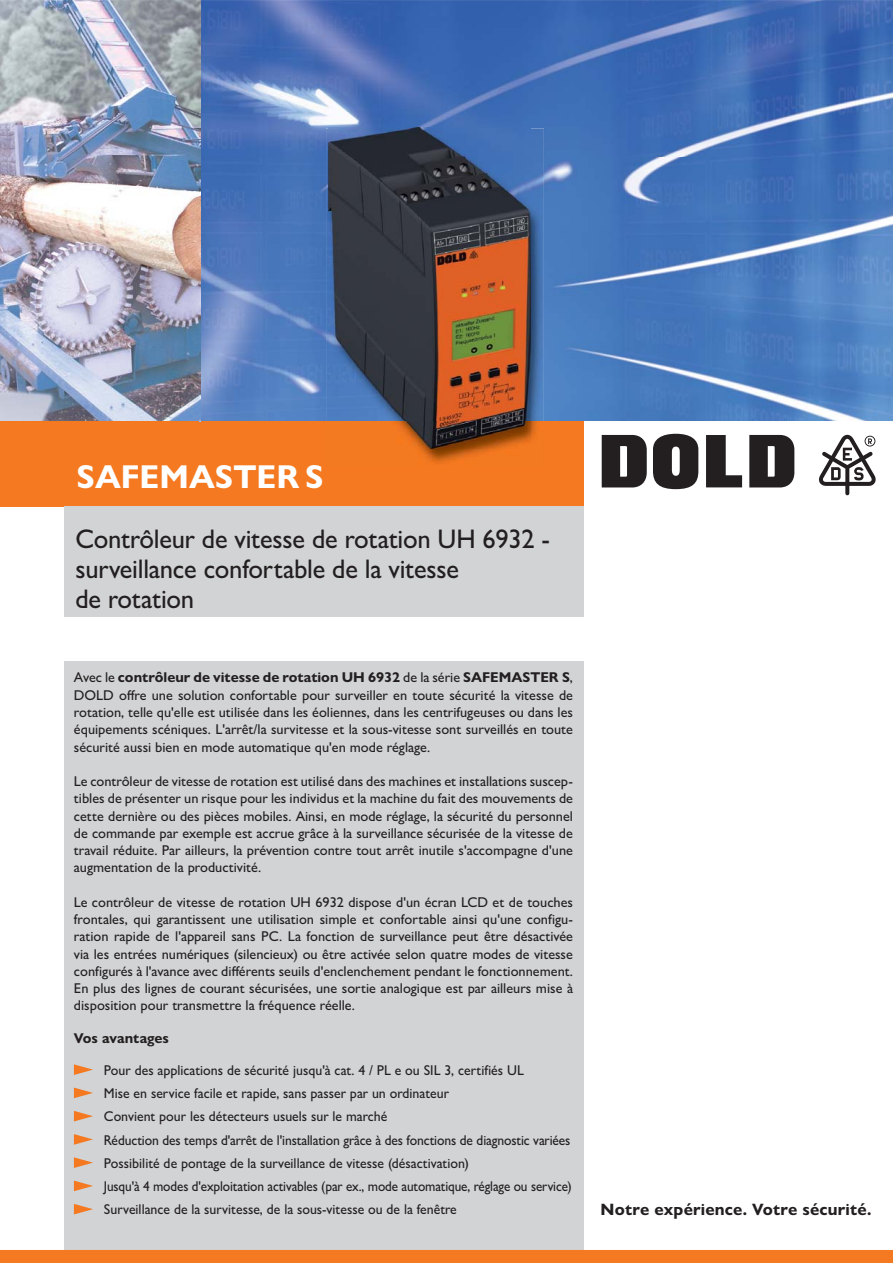
<style>
.page{position:relative;width:893px;height:1263px;background:#fff}
.page>*{position:absolute;margin:0;border:0;box-sizing:border-box;transform-origin:0 0}
.t1{font:700 33.3px "Gill Sans Nova";color:#fff}
.t2{font:500 27px/30px "Gill Sans Nova";letter-spacing:-.01em;color:#231f20}
.t3{font:700 16.5px "Gill Sans Nova";letter-spacing:.01em;color:#231f20}
.t4{font:500 14.25px/17.2px "Gill Sans Nova";color:#231f20;text-align:justify}
.t5{font:700 14.25px "Gill Sans Nova";color:#231f20}
.s1{font-weight:700}
</style>
<div class="page">
<img style="left:201px;top:0;width:692px;height:158px">
<img style="left:201px;top:158px;width:125px;height:263px">
<img style="left:544px;top:158px;width:349px;height:263px">
<div style="left:64px;top:661px;width:519px;height:602px;background:#d1d3d4"></div>
<div style="left:0;top:421px;width:583px;height:85px;background:#f47920"></div>
<div style="left:0;top:1250px;width:893px;height:13px;background:#f47920"></div>
<div style="left:64px;top:506px;width:519px;height:111px;background:#d1d3d4"></div>
<svg style="left:706px;top:435px;width:36px;height:52px"></svg>
<svg style="left:653px;top:434px;width:45px;height:55px"></svg>
<svg style="left:749px;top:435px;width:45px;height:52px"></svg>
<svg style="left:602px;top:435px;width:45px;height:52px"></svg>
<svg style="left:819px;top:435px;width:56px;height:60px"></svg>
<img style="left:326px;top:129px;width:218px;height:333px">
<img style="left:328px;top:127px;width:202px;height:322px">
<img style="left:0;top:0;width:201px;height:421px">
<svg style="left:74px;top:1064px;width:19px;height:11px"></svg>
<svg style="left:74px;top:1088px;width:19px;height:10px"></svg>
<svg style="left:74px;top:1111px;width:19px;height:10px"></svg>
<svg style="left:74px;top:1134px;width:19px;height:11px"></svg>
<svg style="left:74px;top:1157px;width:19px;height:11px"></svg>
<svg style="left:74px;top:1181px;width:19px;height:10px"></svg>
<svg style="left:74px;top:1204px;width:19px;height:10px"></svg>
<h1 class="t1" style="left:76px;top:465px;width:249px">SAFEMASTER S</h1>
<h2 class="t2" style="left:75px;top:527px;width:476px">Contrôleur de vitesse de rotation UH 6932 - surveillance confortable de la vitesse<br>de rotation</h2>
<p class="t4" style="left:74px;top:671px;width:501px">Avec le <span class="s1">contrôleur de vitesse de rotation UH 6932</span> de la série <span class="s1">SAFEMASTER S</span>, DOLD offre une solution confortable pour surveiller en toute sécurité la vitesse de rotation, telle qu'elle est utilisée dans les éoliennes, dans les centrifugeuses ou dans les équipements scéniques. L'arrêt/la survitesse et la sous-vitesse sont surveillés en toute sécurité aussi bien en mode automatique qu'en mode réglage.</p>
<p class="t4" style="left:74px;top:774px;width:501px">Le contrôleur de vitesse de rotation est utilisé dans des machines et installations suscep&shy;tibles de présenter un risque pour les individus et la machine du fait des mouvements de cette dernière ou des pièces mobiles. Ainsi, en mode réglage, la sécurité du personnel de commande par exemple est accrue grâce à la surveillance sécurisée de la vitesse de travail réduite. Par ailleurs, la prévention contre tout arrêt inutile s'accompagne d'une augmentation de la productivité.</p>
<p class="t4" style="left:74px;top:895px;width:501px">Le contrôleur de vitesse de rotation UH 6932 dispose d'un écran LCD et de touches frontales, qui garantissent une utilisation simple et confortable ainsi qu'une configu&shy;ration rapide de l'appareil sans PC. La fonction de surveillance peut être désactivée via les entrées numériques (silencieux) ou être activée selon quatre modes de vitesse configurés à l'avance avec différents seuils d'enclenchement pendant le fonctionnement.<br>En plus des lignes de courant sécurisées, une sortie analogique est par ailleurs mise à disposition pour transmettre la fréquence réelle.</p>
<p class="t5" style="left:74px;top:1034px;width:97px">Vos avantages</p>
<p class="t4" style="left:104px;top:1060px;width:469px;line-height:23.2px;text-align:left">Pour des applications de sécurité jusqu'à cat. 4 / PL e ou SIL 3, certifiés UL<br>Mise en service facile et rapide, sans passer par un ordinateur<br>Convient pour les détecteurs usuels sur le marché<br>Réduction des temps d'arrêt de l'installation grâce à des fonctions de diagnostic variées Possibilité de pontage de la surveillance de vitesse (désactivation)<br>Jusqu'à 4 modes d'exploitation activables (par ex., mode automatique, réglage ou service)<br>Surveillance de la survitesse, de la sous-vitesse ou de la fenêtre</p>
<p class="t3" style="left:601px;top:1204px;width:272px">Notre expérience. Votre sécurité.</p>
</div>
